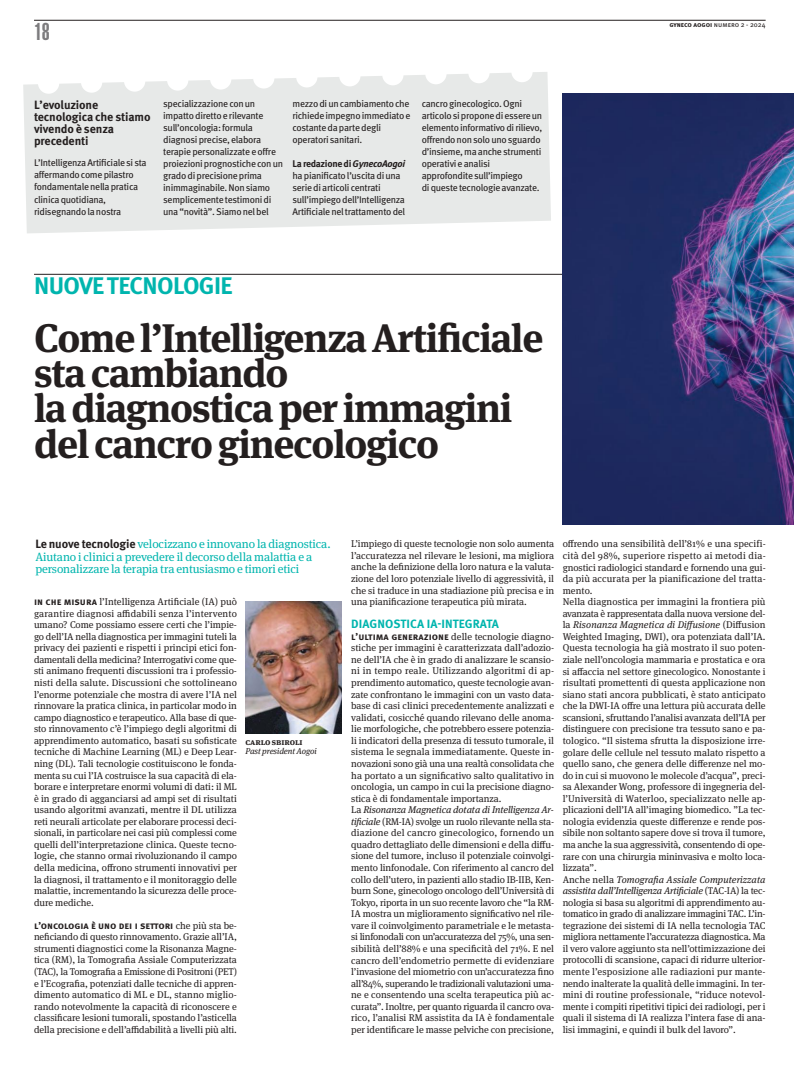
<style>
.page{position:relative;width:794px;height:1078px;background:#fff}
.page>*{position:absolute;margin:0;border:0;box-sizing:border-box;transform-origin:0 0}
.t1{font:700 39.8px/35.4px "Meta Serif OT";color:#241f1f}
.t2{font:700 24px "Meta Pro";letter-spacing:-.025em;color:#00b5ae}
.t3{font:900 extra-condensed 24px "Helvetica";color:#7d7c7e}
.t4{font:12px/12.2px "Meta Serif OT";letter-spacing:-.01em;color:#00b5ae}
.t5{font:700 12px/12px "Meta Pro";color:#241f1f}
.t6{font:700 12px "Meta Pro";letter-spacing:.005em;color:#00b5ae}
.t7{font:700 10px "Meta Pro";letter-spacing:-.005em;color:#241f1f}
.t8{font:9.8px/11.6px "Meta Serif OT";letter-spacing:-.005em;color:#241f1f;text-align:justify}
.t9{font:9.7px/12px "Meta Pro";letter-spacing:-.03em;color:#241f1f}
.t10{font:italic 8.5px "Meta Serif OT";letter-spacing:-.01em;color:#241f1f}
.t11{font:700 8.5px "Meta Serif OT";letter-spacing:-.01em;color:#241f1f}
.t12{font:7px "Meta Pro";color:#241f1f}
.s1{font-weight:700}
.s2{font-weight:700;font-style:italic}
.s3{font-family:"Meta Pro";font-weight:700;color:#241f1f}
.s4{font-family:"Meta Pro";font-weight:700;font-size:10px}
.s5{font-family:"Meta Serif OT";font-weight:400;font-size:9.8px}
.s6{font-style:italic}
</style>
<div class="page">
<hr style="left:34px;top:274px;width:760px;height:1px;background:#241f1f">
<div style="left:23px;top:72px;width:528px;height:161px;background:#e7e9e8"></div>
<hr style="left:34px;top:20px;width:731px;height:1px;background:#241f1f">
<img style="left:562px;top:93px;width:232px;height:431px">
<img style="left:245px;top:601px;width:97px;height:132px">
<div style="left:38px;top:72px;width:21px;height:22px;background:#fff;border-radius:50%"></div>
<div style="left:81px;top:71px;width:21px;height:22px;background:#fff;border-radius:50%"></div>
<div style="left:124px;top:70px;width:21px;height:22px;background:#fff;border-radius:50%"></div>
<div style="left:167px;top:69px;width:21px;height:22px;background:#fff;border-radius:50%"></div>
<div style="left:210px;top:68px;width:21px;height:22px;background:#fff;border-radius:50%"></div>
<div style="left:253px;top:67px;width:21px;height:22px;background:#fff;border-radius:50%"></div>
<div style="left:296px;top:66px;width:22px;height:22px;background:#fff;border-radius:50%"></div>
<div style="left:339px;top:65px;width:22px;height:21px;background:#fff;border-radius:50%"></div>
<div style="left:382px;top:64px;width:22px;height:21px;background:#fff;border-radius:50%"></div>
<div style="left:425px;top:63px;width:22px;height:21px;background:#fff;border-radius:50%"></div>
<div style="left:468px;top:62px;width:22px;height:21px;background:#fff;border-radius:50%"></div>
<div style="left:511px;top:61px;width:22px;height:21px;background:#fff;border-radius:50%"></div>
<h2 class="t3" style="left:34px;top:23px;width:17px">18</h2>
<p class="t12" style="left:669px;top:22px;width:98px"><span class="s1">gyneco aogoi</span> numero 2 - 2024</p>
<p class="t5" style="left:34px;top:99px;width:118px">L’evoluzione tecnologica che stiamo vivendo è senza precedenti</p>
<p class="t9" style="left:34px;top:158px;width:114px">L’Intelligenza Artificiale si sta affermando come pilastro fondamentale nella pratica clinica quotidiana, ridisegnando la nostra</p>
<p class="t9" style="left:163px;top:98px;width:121px">specializzazione con un impatto diretto e rilevante sull’oncologia: formula diagnosi precise, elabora terapie personalizzate e offre proiezioni prognostiche con un grado di precisione prima inimmaginabile. Non siamo semplicemente testimoni di una “novità”. Siamo nel bel</p>
<p class="t9" style="left:292px;top:98px;width:120px">mezzo di un cambiamento che richiede impegno immediato e costante da parte degli operatori sanitari.</p>
<p class="t9" style="left:292px;top:158px;width:114px"><span class="s1">La redazione di</span><span class="s2">GynecoAogoi </span>ha pianificato l’uscita di una serie di articoli centrati sull’impiego dell’Intelligenza<br>Artificiale nel trattamento del</p>
<p class="t9" style="left:422px;top:98px;width:122px">cancro ginecologico. Ogni articolo si propone di essere un elemento informativo di rilievo, offrendo non solo uno sguardo d’insieme, ma anche strumenti operativi e analisi approfondite sull’impiego<br>di queste tecnologie avanzate.</p>
<h2 class="t2" style="left:34px;top:276px;width:200px">NUOVE TECNOLOGIE</h2>
<h1 class="t1" style="left:34px;top:323px;width:511px">Come l’Intelligenza Artificiale sta cambiando<br>la diagnostica per immagini del cancro ginecologico</h1>
<p class="t4" style="left:35px;top:539px;width:297px"><span class="s3">Le nuove tecnologie</span> velocizzano e innovano la diagnostica.<br>Aiutano i clinici a prevedere il decorso della malattia e a personalizzare la terapia tra entusiasmo e timori etici</p>
<p class="t8" style="left:34px;top:596px;width:204px"><span class="s4">in che misura</span> l’Intelligenza Artificiale (IA) può garantire diagnosi affidabili senza l’intervento umano? Come possiamo essere certi che l’impie&shy;go dell’IA nella diagnostica per immagini tuteli la privacy dei pazienti e rispetti i principi etici fon&shy;damentali della medicina? Interrogativi come que&shy;sti animano frequenti discussioni tra i professio&shy;nisti della salute. Discussioni che sottolineano l’enorme potenziale che mostra di avere l’IA nel rinnovare la pratica clinica, in particolar modo in campo diagnostico e terapeutico. Alla base di que&shy;sto rinnovamento c’è l’impiego degli algoritmi di apprendimento automatico, basati su sofisticate tecniche di Machine Learning (ML) e Deep Lear&shy;ning (DL). Tali tecnologie costituiscono le fonda&shy;menta su cui l’IA costruisce la sua capacità di ela&shy;borare e interpretare enormi volumi di dati: il ML è in grado di agganciarsi ad ampi set di risultati usando algoritmi avanzati, mentre il DL utilizza reti neurali articolate per elaborare processi deci&shy;sionali, in particolare nei casi più complessi come quelli dell’interpretazione clinica. Queste tecno&shy;logie, che stanno ormai rivoluzionando il campo della medicina, offrono strumenti innovativi per la diagnosi, il trattamento e il monitoraggio delle malattie, incrementando la sicurezza delle proce&shy;dure mediche.</p>
<p class="t7" style="left:34px;top:921px;width:204px">l’oncologia è uno dei i settori <span class="s5">che più sta be-</span></p>
<p class="t8" style="left:34px;top:931px;width:204px">neficiando di questo rinnovamento. Grazie all’IA, strumenti diagnostici come la Risonanza Magne&shy;tica (RM), la Tomografia Assiale Computerizzata (TAC), la Tomografia a Emissione di Positroni (PET) e l’Ecografia, potenziati dalle tecniche di appren&shy;dimento automatico di ML e DL, stanno miglio&shy;rando notevolmente la capacità di riconoscere e classificare lesioni tumorali, spostando l’asticella della precisione e dell’affidabilità a livelli più alti.</p>
<p class="t11" style="left:245px;top:738px;width:59px">carlo sbiroli</p>
<p class="t10" style="left:245px;top:747px;width:73px">Past president Aogoi</p>
<p class="t8" style="left:351px;top:538px;width:204px">L’impiego di queste tecnologie non solo aumenta l’accuratezza nel rilevare le lesioni, ma migliora anche la definizione della loro natura e la valuta&shy;zione del loro potenziale livello di aggressività, il che si traduce in una stadiazione più precisa e in una pianificazione terapeutica più mirata.</p>
<p class="t6" style="left:351px;top:618px;width:149px">DIAGNOSTICA IA-INTEGRATA</p>
<p class="t8" style="left:351px;top:631px;width:204px;text-align:left"><span class="s4">l’ultima generazione</span> delle tecnologie diagno&shy;stiche per immagini è caratterizzata dall’adozio&shy;ne dell’IA che è in grado di analizzare le scansio&shy;ni in tempo reale. Utilizzando algoritmi di ap&shy;prendimento automatico, queste tecnologie avan&shy;zate confrontano le immagini con un vasto data&shy;base di casi clinici precedentemente analizzati e validati, cosicché quando rilevano delle anoma&shy;lie morfologiche, che potrebbero essere potenzia&shy;li indicatori della presenza di tessuto tumorale, il sistema le segnala immediatamente. Queste in&shy;novazioni sono già una una realtà consolidata che ha portato a un significativo salto qualitativo in oncologia, un campo in cui la precisione diagno&shy;stica è di fondamentale importanza.<br>La <span class="s6">Risonanza Magnetica dotata di Intelligenza Ar&shy;tificiale</span> (RM-IA) svolge un ruolo rilevante nella sta&shy;diazione del cancro ginecologico, fornendo un quadro dettagliato delle dimensioni e della diffu&shy;sione del tumore, incluso il potenziale coinvolgi&shy;mento linfonodale. Con riferimento al cancro del collo dell’utero, in pazienti allo stadio IB-IIB, Ken&shy;burn Sone, ginecologo oncologo dell’Università di Tokyo, riporta in un suo recente lavoro che “la RM-IA mostra un miglioramento significativo nel rile&shy;vare il coinvolgimento parametriale e le metasta&shy;si linfonodali con un’accuratezza del 75%, una sen&shy;sibilità dell’88% e una specificità del 71%. E nel cancro dell’endometrio permette di evidenziare l’invasione del miometrio con un’accuratezza fino all’84%, superando le tradizionali valutazioni uma&shy;ne e consentendo una scelta terapeutica più ac&shy;curata”. Inoltre, per quanto riguarda il cancro ova&shy;rico, l’analisi RM assistita da IA è fondamentale per identificare le masse pelviche con precisione,</p>
<p class="t8" style="left:562px;top:539px;width:204px;text-align:left">offrendo una sensibilità dell’81% e una specifi&shy;cità del 98%, superiore rispetto ai metodi dia&shy;gnostici radiologici standard e fornendo una gui&shy;da più accurata per la pianificazione del tratta&shy;mento.<br>Nella diagnostica per immagini la frontiera più avanzata è rappresentata dalla nuova versione del&shy;la <span class="s6">Risonanza Magnetica di Diffusione</span> (Diffusion Weighted Imaging, DWI), ora potenziata dall’IA.<br>Questa tecnologia ha già mostrato il suo poten&shy;ziale nell’oncologia mammaria e prostatica e ora si affaccia nel settore ginecologico. Nonostante i risultati promettenti di questa applicazione non siano stati ancora pubblicati, è stato anticipato che la DWI-IA offre una lettura più accurata delle scansioni, sfruttando l’analisi avanzata dell’IA per distinguere con precisione tra tessuto sano e pa&shy;tologico. “Il sistema sfrutta la disposizione irre&shy;golare delle cellule nel tessuto malato rispetto a quello sano, che genera delle differenze nel mo&shy;do in cui si muovono le molecole d’acqua”, preci&shy;sa Alexander Wong, professore di ingegneria del&shy;l’Università di Waterloo, specializzato nelle ap&shy;plicazioni dell’IA all’imaging biomedico. ”La tec&shy;nologia evidenzia queste differenze e rende pos&shy;sibile non soltanto sapere dove si trova il tumore, ma anche la sua aggressività, consentendo di ope&shy;rare con una chirurgia mininvasiva e molto loca&shy;lizzata”.<br>Anche nella <span class="s6">Tomografia Assiale Computerizzata assistita dall’Intelligenza Artificiale</span> (TAC-IA) la tec&shy;nologia si basa su algoritmi di apprendimento au&shy;tomatico in grado di analizzare immagini TAC. L’in&shy;tegrazione dei sistemi di IA nella tecnologia TAC migliora nettamente l’accuratezza diagnostica. Ma il vero valore aggiunto sta nell’ottimizzazione dei protocolli di scansione, capaci di ridurre ulterior&shy;mente l’esposizione alle radiazioni pur mante&shy;nendo inalterate la qualità delle immagini. In ter&shy;mini di routine professionale, “riduce notevol&shy;mente i compiti ripetitivi tipici dei radiologi, per i quali il sistema di IA realizza l’intera fase di ana&shy;lisi immagini, e quindi il bulk del lavoro”.</p>
</div>
